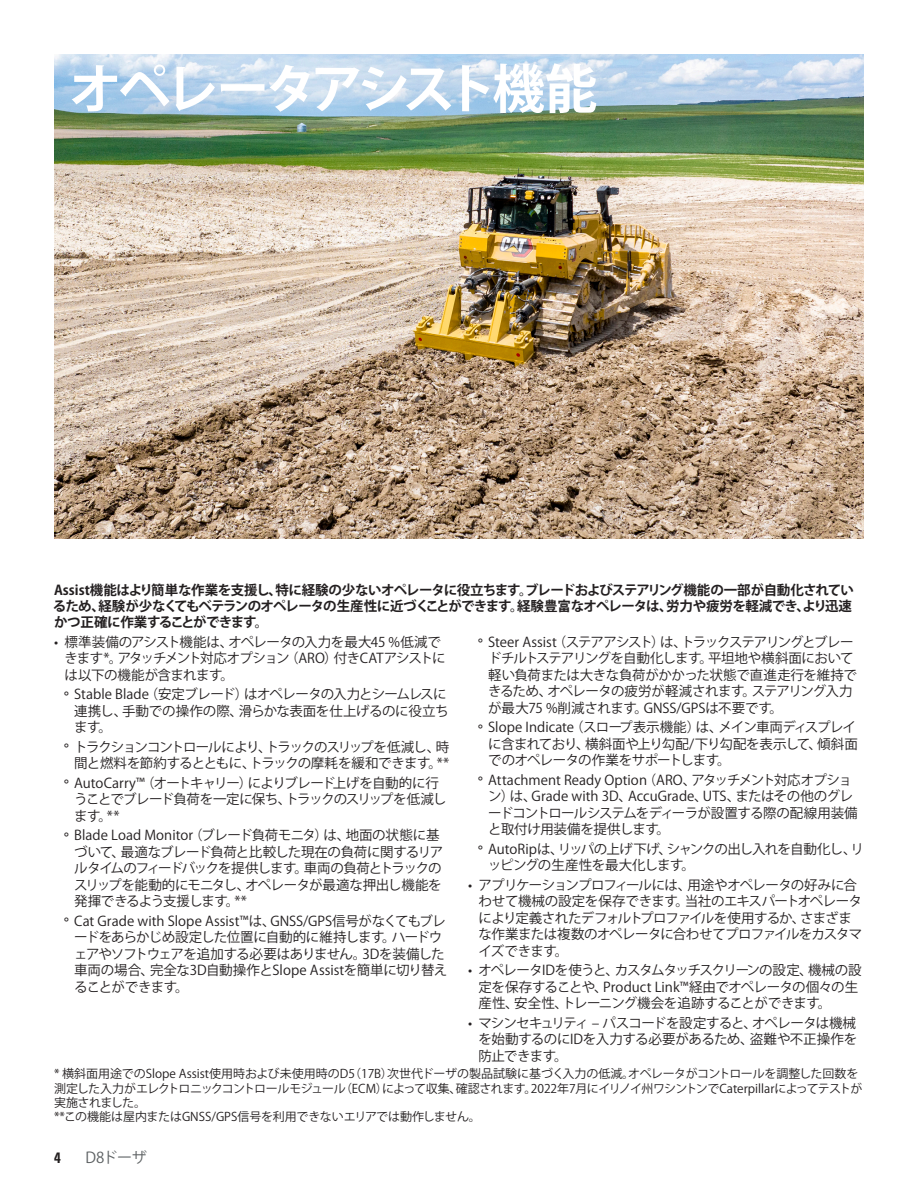
<style>
.page{position:relative;width:918px;height:1188px;background:#fff}
.page>*{position:absolute;margin:0;border:0;box-sizing:border-box;transform-origin:0 0}
.Feature_Title{font:700 52.5px "Koz Go Pr 6 N";letter-spacing:-.1em;color:#fff}
.Running_footer-LH{font:15px "Koz Go Pr 6 N";letter-spacing:-.025em;color:#5d6163}
.t1{font:15px "Univers LTCYR 67 Bold Cond";color:#231f20}
.Feature_Bullets{font:13.5px/16.5px "Koz Go Pr 6 N";letter-spacing:-.035em;color:#231f20}
.Feature_Text{font:700 13.5px/16.2px "Koz Go Pr 6 N";letter-spacing:-.04em;color:#231f20}
.Feature_Bullets-2{font:13.5px/16.5px "Koz Go Pr 6 N";letter-spacing:-.015em;color:#231f20}
.Feature_Bullets-3{font:13.5px/16.5px "Koz Go Pr 6 N";letter-spacing:-.075em;color:#231f20;text-align:right}
.Feature_Textp{font:12px/14.4px "Koz Go Pr 6 N";letter-spacing:-.01em;color:#231f20}
.s1{font-family:"Univers LT Std";font-stretch:condensed}
</style>
<div class="page">
<img style="left:54px;top:54px;width:810px;height:485px">
<p class="Feature_Title" style="left:69px;top:59px;width:530px">オペレータアシスト機能</p>
<p class="Feature_Text" style="left:53px;top:582px;width:803px">Assist機能はより簡単な作業を支援し、特に経験の少ないオペレータに役立ちます。ブレードおよびステアリング機能の一部が自動化されているため、経験が少なくてもベテランのオペレータの生産性に近づくことができます。経験豊富なオペレータは、労力や疲労を軽減でき、より迅速かつ正確に作業することができます。</p>
<p class="Feature_Bullets" style="left:64px;top:634px;width:383px;text-indent:-10px">• 標準装備のアシスト機能は、オペレータの入力を最大45 %低減できます*。アタッチメント対応オプション（ARO）付きCATアシストには以下の機能が含まれます。</p>
<p class="Feature_Bullets" style="left:74px;top:686px;width:376px;text-indent:-10px"><span class="s1">°</span> Stable Blade（安定ブレード）はオペレータの入力とシームレスに連携し、手動での操作の際、滑らかな表面を仕上げるのに役立ちます。</p>
<p class="Feature_Bullets-3" style="left:64px;top:739px;width:387px"><span class="s1">°</span> トラクションコントロールにより、トラックのスリップを低減し、時間と燃料を節約するとともに、トラックの摩耗を緩和できます。**</p>
<p class="Feature_Bullets" style="left:74px;top:775px;width:374px;text-indent:-10px"><span class="s1">°</span> AutoCarry™（オートキャリー）によりブレード上げを自動的に行うことでブレード負荷を一定に保ち、トラックのスリップを低減します。**</p>
<p class="Feature_Bullets" style="left:74px;top:827px;width:371px;text-indent:-10px"><span class="s1">°</span> Blade Load Monitor（ブレード負荷モニタ）は、地面の状態に基づいて、最適なブレード負荷と比較した現在の負荷に関するリアルタイムのフィードバックを提供します。車両の負荷とトラックのスリップを能動的にモニタし、オペレータが最適な押出し機能を発揮できるよう支援します。**</p>
<p class="Feature_Bullets" style="left:74px;top:913px;width:375px;text-indent:-10px"><span class="s1">°</span> Cat Grade with Slope Assist™は、GNSS/GPS信号がなくてもブレードをあらかじめ設定した位置に自動的に維持します。ハードウェアやソフトウェアを追加する必要はありません。3Dを装備した車両の場合、完全な3D自動操作とSlope Assistを簡単に切り替えることができます。</p>
<p class="Feature_Bullets" style="left:488px;top:634px;width:370px;text-indent:-10px"><span class="s1">°</span> Steer Assist（ステアアシスト）は、トラックステアリングとブレードチルトステアリングを自動化します。平坦地や横斜面において軽い負荷または大きな負荷がかかった状態で直進走行を維持できるため、オペレータの疲労が軽減されます。ステアリング入力が最大75 %削減されます。GNSS/GPSは不要です。</p>
<p class="Feature_Bullets" style="left:488px;top:719px;width:371px;text-indent:-10px"><span class="s1">°</span> Slope Indicate（スロープ表示機能）は、メイン車両ディスプレイに含まれており、横斜面や上り勾配/下り勾配を表示して、傾斜面でのオペレータの作業をサポートします。</p>
<p class="Feature_Bullets-2" style="left:488px;top:772px;width:371px;text-indent:-10px"><span class="s1">°</span> Attachment Ready Option（ARO、アタッチメント対応オプション）は、Grade with 3D、AccuGrade、UTS、またはその他のグレードコントロールシステムをディーラが設置する際の配線用装備と取付け用装備を提供します。</p>
<p class="Feature_Bullets" style="left:488px;top:841px;width:377px;text-indent:-10px"><span class="s1">°</span> AutoRipは、リッパの上げ下げ、シャンクの出し入れを自動化し、リッピングの生産性を最大化します。</p>
<p class="Feature_Bullets" style="left:478px;top:877px;width:385px;text-indent:-10px">• アプリケーションプロフィールには、用途やオペレータの好みに合わせて機械の設定を保存できます。当社のエキスパートオペレータにより定義されたデフォルトプロファイルを使用するか、さまざまな作業または複数のオペレータに合わせてプロファイルをカスタマイズできます。</p>
<p class="Feature_Bullets" style="left:478px;top:962px;width:385px;text-indent:-10px">• オペレータIDを使うと、カスタムタッチスクリーンの設定、機械の設定を保存することや、Product Link™経由でオペレータの個々の生産性、安全性、トレーニング機会を追跡することができます。</p>
<p class="Feature_Bullets" style="left:478px;top:1015px;width:380px;text-align:justify;text-indent:-10px">• マシンセキュリティ – パスコードを設定すると、オペレータは機械を始動するのにIDを入力する必要があるため、盗難や不正操作を防止できます。</p>
<p class="Feature_Textp" style="left:54px;top:1067px;width:810px">* 横斜面用途でのSlope Assist使用時および未使用時のD5（17B）次世代ドーザの製品試験に基づく入力の低減。オペレータがコントロールを調整した回数を測定した入力がエレクトロニックコントロールモジュール（ECM）によって収集、確認されます。2022年7月にイリノイ州ワシントンでCaterpillarによってテストが実施されました。<br>**この機能は屋内またはGNSS/GPS信号を利用できないエリアでは動作しません。</p>
<p class="t1" style="left:54px;top:1148px;width:8px">4</p>
<p class="Running_footer-LH" style="left:86px;top:1149px;width:63px">D8ドーザ</p>
</div>
